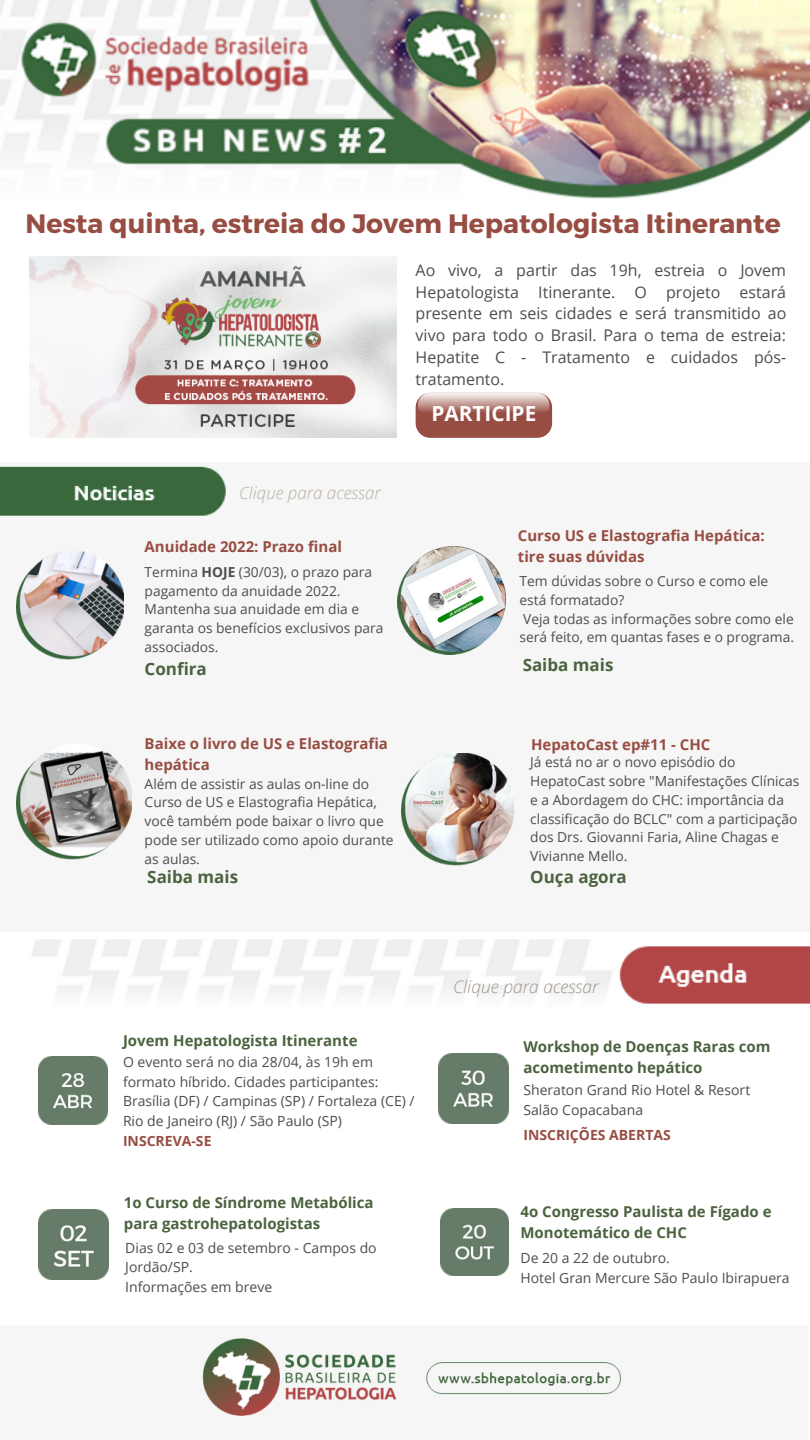
<style>
.page{position:relative;width:810px;height:1440px;background:#fff}
.page>*{position:absolute;margin:0;border:0;box-sizing:border-box;transform-origin:0 0}
.t1{font:700 26.6px "Montserrat";color:#984d43}
.t2{font:700 20.8px "Open Sans";color:#fdfdfd}
.t3{font:italic 300 17.5px "Open Sans";color:#9f978e}
.t4{font:700 17px "Open Sans";color:#4b633e}
.t5{font:italic 300 17px "Open Sans";color:#bab0a4}
.t6{font:16px/21.8px "Open Sans";color:#504c49;text-align:justify}
.t7{font:700 15px/21px "Open Sans";color:#4b633e}
.t8{font:700 15px/21px "Open Sans";color:#984d43}
.t9{font:14px/19.5px "Open Sans";color:#504c49}
.t10{font:700 14px "Open Sans";color:#984d43}
.t11{font:13.8px/18.8px "Open Sans";color:#504c49}
.s1{font-weight:700}
</style>
<div class="page">
<div style="left:0;top:463px;width:810px;height:469px;background:#f6f6f6"></div>
<img style="left:0;top:466px;width:226px;height:50px">
<div style="left:0;top:1325px;width:808px;height:115px;background:#f6f6f6"></div>
<img style="left:202px;top:1338px;width:418px;height:78px">
<img style="left:39px;top:1210px;width:70px;height:70px">
<img style="left:439px;top:1053px;width:70px;height:70px">
<img style="left:441px;top:1208px;width:67px;height:68px">
<img style="left:0;top:0;width:810px;height:199px">
<svg style="left:416px;top:393px;width:136px;height:45px;background:#af766e"></svg>
<img style="left:30px;top:257px;width:366px;height:181px">
<img style="left:32px;top:939px;width:778px;height:65px">
<img style="left:397px;top:546px;width:109px;height:108px">
<img style="left:17px;top:552px;width:107px;height:107px">
<img style="left:39px;top:1057px;width:68px;height:68px">
<img style="left:16px;top:751px;width:115px;height:108px">
<img style="left:402px;top:754px;width:112px;height:112px">
<p class="t1" style="left:25px;top:206px;width:757px">Nesta quinta, estreia do Jovem Hepatologista Itinerante</p>
<p class="t6" style="left:416px;top:259px;width:372px">Ao vivo, a partir das 19h, estreia o Jovem Hepatologista Itinerante. O projeto estará presente em seis cidades e será transmitido ao vivo para todo o Brasil. Para o tema de estreia:<br>Hepatite C - Tratamento e cuidados pós&shy;tratamento.</p>
<p class="t5" style="left:239px;top:481px;width:143px">Clique para acessar</p>
<p class="t8" style="left:145px;top:536px;width:199px">Anuidade 2022: Prazo final</p>
<p class="t11" style="left:145px;top:562px;width:240px">Termina <span class="s1">HOJE</span> (30/03), o prazo para pagamento da anuidade 2022.<br>Mantenha sua anuidade em dia e garanta os benefícios exclusivos para associados.</p>
<p class="t4" style="left:145px;top:657px;width:64px">Confira</p>
<p class="t8" style="left:145px;top:732px;width:245px">Baixe o livro de US e Elastografia hepática</p>
<p class="t11" style="left:145px;top:774px;width:250px">Além de assistir as aulas on-line do<br>Curso de US e Elastografia Hepática, você também pode baixar o livro que pode ser utilizado como apoio durante as aulas.</p>
<p class="t4" style="left:147px;top:865px;width:92px">Saiba mais</p>
<p class="t2" style="left:431px;top:399px;width:106px">PARTICIPE</p>
<p class="t8" style="left:518px;top:525px;width:248px">Curso US e Elastografia Hepática: tire suas dúvidas</p>
<p class="t11" style="left:520px;top:571px;width:250px">Tem dúvidas sobre o Curso e como ele está formatado?</p>
<p class="t11" style="left:520px;top:609px;width:276px">Veja todas as informações sobre como ele será feito, em quantas fases e o programa.</p>
<p class="t4" style="left:523px;top:652px;width:92px">Saiba mais</p>
<p class="t8" style="left:531px;top:734px;width:181px">HepatoCast ep#11 - CHC</p>
<p class="t11" style="left:530px;top:753px;width:271px">Já está no ar o novo episódio do HepatoCast sobre "Manifestações Clínicas e a Abordagem do CHC: importância da classificação do BCLC" com a participação dos Drs. Giovanni Faria, Aline Chagas e Vivianne Mello.</p>
<p class="t4" style="left:530px;top:865px;width:98px">Ouça agora</p>
<p class="t7" style="left:123px;top:1030px;width:236px">Jovem Hepatologista Itinerante</p>
<p class="t9" style="left:123px;top:1052px;width:293px">O evento será no dia 28/04, às 19h em formato híbrido. Cidades participantes:<br>Brasília (DF) / Campinas (SP) / Fortaleza (CE) / Rio de Janeiro (RJ) / São Paulo (SP)</p>
<p class="t10" style="left:123px;top:1131px;width:90px">INSCREVA-SE</p>
<p class="t7" style="left:124px;top:1192px;width:251px">1o Curso de Síndrome Metabólica para gastrohepatologistas</p>
<p class="t9" style="left:125px;top:1238px;width:253px">Dias 02 e 03 de setembro - Campos do<br>Jordão/SP.</p>
<p class="t9" style="left:125px;top:1277px;width:148px">Informações em breve</p>
<p class="t3" style="left:453px;top:974px;width:147px">Clique para acessar</p>
<p class="t7" style="left:523px;top:1035px;width:249px">Workshop de Doenças Raras com acometimento hepático</p>
<p class="t9" style="left:523px;top:1080px;width:228px">Sheraton Grand Rio Hotel &amp; Resort<br>Salão Copacabana</p>
<p class="t10" style="left:523px;top:1125px;width:149px">INSCRIÇÕES ABERTAS</p>
<p class="t7" style="left:521px;top:1201px;width:253px">4o Congresso Paulista de Fígado e<br>Monotemático de CHC</p>
<p class="t9" style="left:521px;top:1248px;width:151px">De 20 a 22 de outubro.</p>
<p class="t9" style="left:521px;top:1268px;width:271px">Hotel Gran Mercure São Paulo Ibirapuera</p>
</div>
